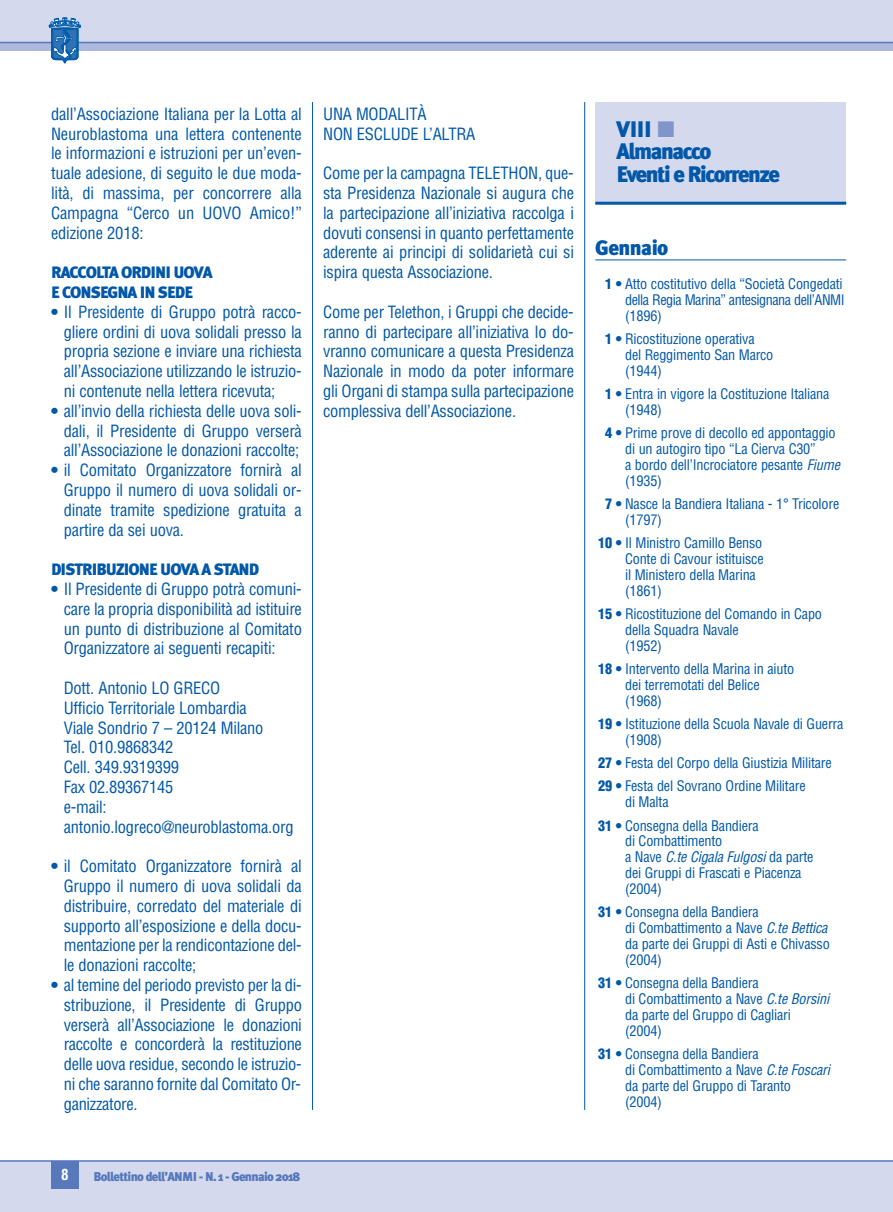
<style>
.page{position:relative;width:893px;height:1212px;background:#fff}
.page>*{position:absolute;margin:0;border:0;box-sizing:border-box;transform-origin:0 0}
.t1{font:900 22.5px/22.5px "Meta Plus";letter-spacing:-.065em;color:#0157a8}
.t2{font:900 21px "Meta Plus";letter-spacing:-.03em;color:#0157a8}
.t3{font:condensed 16.5px/19.8px "Helvetica";letter-spacing:-.015em;color:#0157a8;text-align:justify}
.t4{font:900 16.5px/19.8px "Meta Plus";letter-spacing:-.055em;color:#0157a8}
.t5{font:700 condensed 15px "Helvetica";color:#fff}
.t6{font:condensed 14.25px/15.9px "Helvetica";letter-spacing:-.015em;color:#0157a8}
.t7{font:900 12.75px "Meta Plus";letter-spacing:-.055em;color:#5779bc}
.s1{font-weight:900}
.s2{color:#8295cb}
.s3{font-style:italic}
</style>
<div class="page">
<div style="left:0;top:1161px;width:893px;height:51px;background:#d4d9ed"></div>
<div style="left:51px;top:1161px;width:28px;height:27px;background:#5779bc"></div>
<hr style="left:0;top:1160px;width:893px;height:2px;background:#5779bc">
<hr style="left:595px;top:260px;width:251px;height:1px;background:#0157a8">
<hr style="left:312px;top:102px;width:1px;height:1008px;background:#0157a8">
<hr style="left:584px;top:102px;width:1px;height:1008px;background:#0157a8">
<div style="left:0;top:43px;width:893px;height:8px;background:#aeb9dd"></div>
<div style="left:0;top:0;width:893px;height:43px;background:#d4d9ed"></div>
<hr style="left:0;top:42px;width:893px;height:1px;background:#5779bc">
<svg style="left:49px;top:18px;width:32px;height:45px"></svg>
<div style="left:595px;top:102px;width:251px;height:101px;background:#d4d9ed"></div>
<hr style="left:595px;top:202px;width:251px;height:3px;background:#0157a8">
<p class="t3" style="left:51px;top:104px;width:252px">dall’Associazione Italiana per la Lotta al Neuroblastoma una lettera contenente le informazioni e istruzioni per un’even&shy;tuale adesione, di seguito le due moda&shy;lità, di massima, per concorrere alla Campagna “Cerco un UOVO Amico!” edizione 2018:</p>
<p class="t4" style="left:51px;top:263px;width:163px">RACCOLTA ORDINI UOVA<br>E CONSEGNA IN SEDE</p>
<p class="t3" style="left:64px;top:302px;width:240px;text-indent:-13px"><span class="s1">•</span> Il Presidente di Gruppo potrà racco&shy;gliere ordini di uova solidali presso la propria sezione e inviare una richiesta all’Associazione utilizzando le istruzio&shy;ni contenute nella lettera ricevuta;</p>
<p class="t3" style="left:64px;top:401px;width:240px;text-indent:-13px"><span class="s1">•</span> all’invio della richiesta delle uova soli&shy;dali, il Presidente di Gruppo verserà all’Associazione le donazioni raccolte;</p>
<p class="t3" style="left:64px;top:461px;width:240px;text-indent:-13px"><span class="s1">•</span> il Comitato Organizzatore fornirà al Gruppo il numero di uova solidali or&shy;dinate tramite spedizione gratuita a partire da sei uova.</p>
<p class="t4" style="left:51px;top:560px;width:210px">DISTRIBUZIONE UOVA A STAND</p>
<p class="t3" style="left:64px;top:579px;width:240px;text-indent:-13px"><span class="s1">•</span> Il Presidente di Gruppo potrà comuni&shy;care la propria disponibilità ad istituire un punto di distribuzione al Comitato Organizzatore ai seguenti recapiti:</p>
<p class="t3" style="left:64px;top:678px;width:231px;text-align:left">Dott. Antonio LO GRECO<br>Ufficio Territoriale Lombardia<br>Viale Sondrio 7 – 20124 Milano<br>Tel. 010.9868342<br>Cell. 349.9319399<br>Fax 02.89367145<br>e-mail: antonio.logreco@neuroblastoma.org</p>
<p class="t3" style="left:64px;top:857px;width:240px;text-indent:-13px"><span class="s1">•</span> il Comitato Organizzatore fornirà al Gruppo il numero di uova solidali da distribuire, corredato del materiale di supporto all’esposizione e della docu&shy;mentazione per la rendicontazione del&shy;le donazioni raccolte;</p>
<p class="t3" style="left:64px;top:975px;width:240px;text-indent:-13px"><span class="s1">•</span> al temine del periodo previsto per la di&shy;stribuzione, il Presidente di Gruppo verserà all’Associazione le donazioni raccolte e concorderà la restituzione delle uova residue, secondo le istruzio&shy;ni che saranno fornite dal Comitato Or&shy;ganizzatore.</p>
<p class="t3" style="left:323px;top:104px;width:154px">UNA MODALITÀ<br>NON ESCLUDE L’ALTRA</p>
<p class="t3" style="left:323px;top:164px;width:252px">Come per la campagna TELETHON, que&shy;sta Presidenza Nazionale si augura che la partecipazione all’iniziativa raccolga i dovuti consensi in quanto perfettamente aderente ai principi di solidarietà cui si ispira questa Associazione.</p>
<p class="t3" style="left:323px;top:302px;width:252px">Come per Telethon, i Gruppi che decide&shy;ranno di partecipare all’iniziativa lo do&shy;vranno comunicare a questa Presidenza Nazionale in modo da poter informare gli Organi di stampa sulla partecipazione complessiva dell’Associazione.</p>
<p class="t5" style="left:61px;top:1166px;width:9px">8</p>
<p class="t7" style="left:94px;top:1169px;width:208px">Bollettino dell’ANMI - N. 1 - Gennaio 2018</p>
<h1 class="t1" style="left:617px;top:118px;width:165px">VIII <span class="s2">■<br></span>Almanacco<br>Eventi e Ricorrenze</h1>
<p class="t2" style="left:595px;top:235px;width:75px">Gennaio</p>
<p class="t6" style="left:625px;top:276px;width:221px;text-indent:-20px"><span class="s1">1 •</span> Atto costitutivo della “Società Congedati della Regia Marina” antesignana dell’ANMI (1896)</p>
<p class="t6" style="left:625px;top:331px;width:150px;text-indent:-20px"><span class="s1">1 •</span> Ricostituzione operativa del Reggimento San Marco (1944)</p>
<p class="t6" style="left:625px;top:386px;width:206px;text-indent:-20px"><span class="s1">1 •</span> Entra in vigore la Costituzione Italiana (1948)</p>
<p class="t6" style="left:625px;top:425px;width:219px;text-indent:-20px"><span class="s1">4 •</span> Prime prove di decollo ed appontaggio di un autogiro tipo “La Cierva C30”<br>a bordo dell’Incrociatore pesante <span class="s3">Fiume </span>(1935)</p>
<p class="t6" style="left:625px;top:496px;width:216px;text-indent:-20px"><span class="s1">7 •</span> Nasce la Bandiera Italiana - 1° Tricolore (1797)</p>
<p class="t6" style="left:625px;top:535px;width:140px;text-indent:-27px"><span class="s1">10 •</span> Il Ministro Camillo Benso<br>Conte di Cavour istituisce il Ministero della Marina (1861)</p>
<p class="t6" style="left:625px;top:606px;width:199px;text-indent:-27px"><span class="s1">15 •</span> Ricostituzione del Comando in Capo della Squadra Navale<br>(1952)</p>
<p class="t6" style="left:625px;top:661px;width:171px;text-indent:-27px"><span class="s1">18 •</span> Intervento della Marina in aiuto dei terremotati del Belice (1968)</p>
<p class="t6" style="left:625px;top:716px;width:220px;text-indent:-27px"><span class="s1">19 •</span> Istituzione della Scuola Navale di Guerra (1908)</p>
<p class="t6" style="left:598px;top:752px;width:235px;line-height:23.2px"><span class="s1">27 •</span> Festa del Corpo della Giustizia Militare<br><span class="s1">29 •</span> Festa del Sovrano Ordine Militare</p>
<p class="t6" style="left:598px;top:791px;width:162px;line-height:23.2px;text-indent:27px">di Malta<br><span class="s1">31 •</span> Consegna della Bandiera</p>
<p class="t6" style="left:625px;top:833px;width:190px">di Combattimento<br>a Nave <span class="s3">C.teCigalaFulgosi</span>da parte dei Gruppi di Frascati e Piacenza (2004)</p>
<p class="t6" style="left:625px;top:904px;width:206px;text-indent:-27px"><span class="s1">31 •</span> Consegna della Bandiera<br>di Combattimento a Nave <span class="s3">C.teBettica </span>da parte dei Gruppi di Asti e Chivasso (2004)</p>
<p class="t6" style="left:625px;top:975px;width:208px;text-indent:-27px"><span class="s1">31 •</span> Consegna della Bandiera<br>di Combattimento a Nave <span class="s3">C.teBorsini </span>da parte del Gruppo di Cagliari (2004)</p>
<p class="t6" style="left:625px;top:1046px;width:209px;text-indent:-27px"><span class="s1">31 •</span> Consegna della Bandiera<br>di Combattimento a Nave <span class="s3">C.teFoscari </span>da parte del Gruppo di Taranto<br>(2004)</p>
</div>
